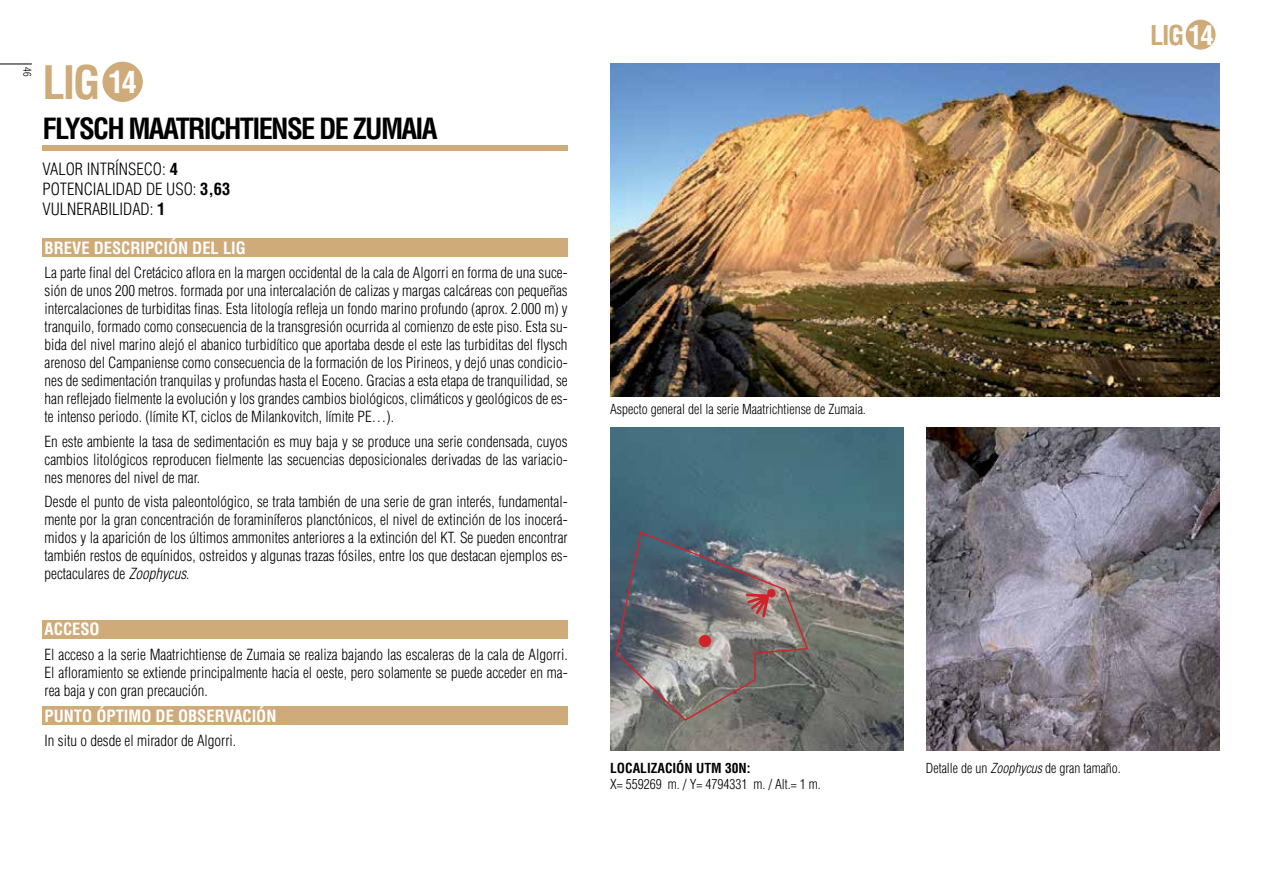
<style>
.page{position:relative;width:1263px;height:893px;background:#fff}
.page>*{position:absolute;margin:0;border:0;box-sizing:border-box;transform-origin:0 0}
.t1{font:700 condensed 45px "Helvetica";color:#cfab7a}
.t2{font:700 condensed 30px "Helvetica";color:#fff}
.t3{font:700 condensed 28.5px "Helvetica";letter-spacing:-.06em;color:#000}
.t4{font:700 condensed 26.55px "Helvetica";color:#cfab7a}
.t5{font:300 condensed 16.5px/20px "Helvetica";color:#000}
.t6{font:700 condensed 16.5px "Helvetica";color:#fff}
.t7{font:300 condensed 15px/18px "Helvetica";color:#000;text-align:justify}
.t8{font:300 condensed 13.5px "Helvetica";color:#000}
.t9{font:700 condensed 13.5px "Helvetica";color:#000}
.t10{font:300 condensed 10.5px "Helvetica";color:#000}
.s1{font-weight:700}
.s2{font-style:italic}
.s3{color:#fff}
</style>
<div class="page">
<hr style="left:0;top:64px;width:32px;height:1px;background:#000">
<div style="left:1185px;top:20px;width:30px;height:30px;background:#cfab7a;border-radius:50%"></div>
<img style="left:927px;top:427px;width:293px;height:323px">
<img style="left:611px;top:64px;width:609px;height:332px">
<img style="left:611px;top:427px;width:293px;height:324px">
<div style="left:43px;top:238px;width:525px;height:18px;background:#cfab7a"></div>
<div style="left:43px;top:146px;width:525px;height:5px;background:#cfab7a"></div>
<div style="left:43px;top:620px;width:525px;height:18px;background:#cfab7a"></div>
<div style="left:43px;top:707px;width:525px;height:18px;background:#cfab7a"></div>
<svg style="left:615px;top:530px;width:194px;height:192px;background:#767679"></svg>
<div style="left:102px;top:62px;width:41px;height:40px;background:#cfab7a;border-radius:50%"></div>
<p class="t10" style="left:33px;top:67px;width:11px;rotate:90deg">46</p>
<h1 class="t1" style="left:43px;top:55px;width:60px">LIG</h1>
<h3 class="t3" style="left:43px;top:111px;width:121px">FLYSC H MAATRIC</h3>
<h3 class="t3" style="left:224px;top:111px;width:29px">HTIENSE</h3>
<h3 class="t3" style="left:319px;top:111px;width:62px">DE ZUMAIA</h3>
<h2 class="t2" style="left:108px;top:64px;width:30px">14</h2>
<p class="t5" style="left:43px;top:159px;width:189px">VALOR INTRÍNSECO: <span class="s1">4<br></span>POTENCIALIDAD DE USO: <span class="s1">3,63<br></span>VULNERABILIDAD: <span class="s1">1</span></p>
<p class="t6" style="left:45px;top:238px;width:19px">BREVE</p>
<p class="t6" style="left:94px;top:238px;width:10px">DESCRIPCIÓN</p>
<p class="t6" style="left:192px;top:238px;width:10px">DEL</p>
<p class="t6" style="left:223px;top:238px;width:24px">LIG</p>
<p class="t7" style="left:45px;top:264px;width:525px">La parte final del Cretácico aflora en la margen occidental de la cala de Algorri en forma de una suce&shy;sión de unos 200 metros. formada por una intercalación de calizas y margas calcáreas con pequeñas intercalaciones de turbiditas finas. Esta litología refleja un fondo marino profundo (aprox. 2.000 m) y tranquilo, formado como consecuencia de la transgresión ocurrida al comienzo de este piso. Esta su&shy;bida del nivel marino alejó el abanico turbidítico que aportaba desde el este las turbiditas del flysch arenoso del Campaniense como consecuencia de la formación de los Pirineos, y dejó unas condicio&shy;nes de sedimentación tranquilas y profundas hasta el Eoceno. Gracias a esta etapa de tranquilidad, se han reflejado fielmente la evolución y los grandes cambios biológicos, climáticos y geológicos de es&shy;te intenso periodo. (límite KT, ciclos de Milankovitch, límite PE…).</p>
<p class="t7" style="left:45px;top:432px;width:525px">En este ambiente la tasa de sedimentación es muy baja y se produce una serie condensada, cuyos cambios litológicos reproducen fielmente las secuencias deposicionales derivadas de las variacio&shy;nes menores del nivel de mar.</p>
<p class="t7" style="left:45px;top:493px;width:525px">Desde el punto de vista paleontológico, se trata también de una serie de gran interés, fundamental&shy;mente por la gran concentración de foraminíferos planctónicos, el nivel de extinción de los inocerá&shy;midos y la aparición de los últimos ammonites anteriores a la extinción del KT. Se pueden encontrar también restos de equínidos, ostreidos y algunas trazas fósiles, entre los que destacan ejemplos es&shy;pectaculares de <span class="s2">Zoophycus</span>.</p>
<p class="t6" style="left:45px;top:619px;width:57px">ACCESO</p>
<p class="t7" style="left:45px;top:645px;width:525px">El acceso a la serie Maatrichtiense de Zumaia se realiza bajando las escaleras de la cala de Algorri.<br>El afloramiento se extiende principalmente hacia el oeste, pero solamente se puede acceder en ma&shy;rea baja y con gran precaución.</p>
<p class="t6" style="left:45px;top:706px;width:233px">PUNTO ÓPTIMO DE OBSERVACIÓN</p>
<p class="t7" style="left:45px;top:732px;width:193px">In situ o desde el mirador de Algorri.</p>
<p class="t8" style="left:610px;top:401px;width:257px">Aspecto general del la serie Maatrichtiense de Zumaia.</p>
<p class="t9" style="left:610px;top:760px;width:142px">LOCALIZACIÓN UTM 30N:</p>
<p class="t8" style="left:610px;top:776px;width:212px">X= 559269 m. / Y= 4794331 m. / Alt.= 1 m.</p>
<h3 class="t4" style="left:1150px;top:19px;width:65px">LIG <span class="s3">14</span></h3>
<p class="t8" style="left:926px;top:761px;width:196px">Detalle de un <span class="s2">Zoophycus</span> de gran tamaño.</p>
</div>
